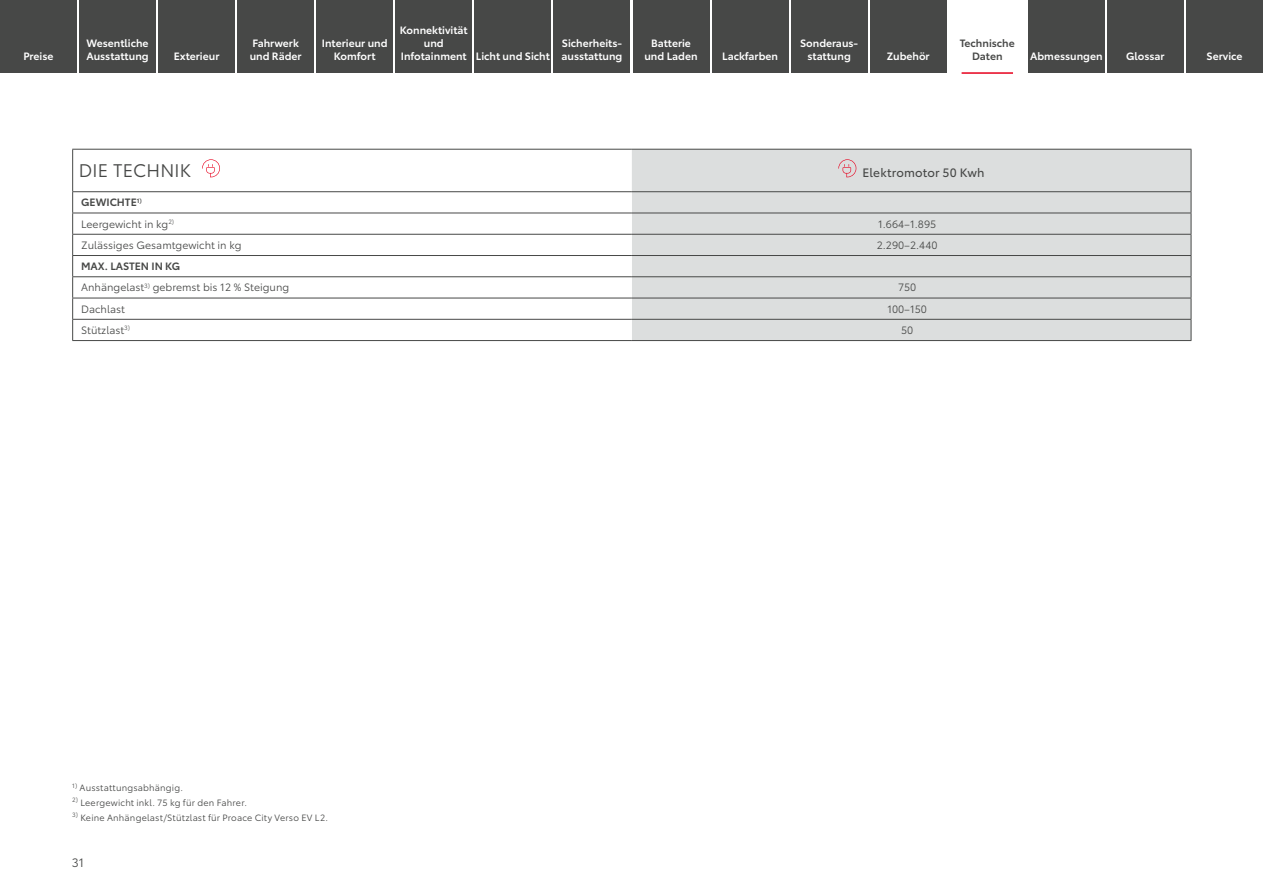
<style>
.page{position:relative;width:1263px;height:893px;background:#fff}
.page>*{position:absolute;margin:0;border:0;box-sizing:border-box;transform-origin:0 0}
._1_Kopfzeile_Links{font:18px "Toyota Type";letter-spacing:.01em;color:#474847}
._1_Kopfzeile_mittig_b{font:12px "Toyota Type";letter-spacing:.015em;color:#474847}
.t1{font:12px "Toyota Type";color:#474847}
.t2{font:600 10.5px/12.6px "Toyota Type";color:#fff}
._1_Inhalt_links{font:10.5px "Toyota Type";color:#474847}
._1_Inhalt_GREP{font:10.5px "Toyota Type";color:#474847}
._1_Inhalt_mittig_PREIS{font:10.5px "Toyota Type";color:#474847}
._1_Inhalt_Versal_links_b{font:600 10.5px "Toyota Type";color:#474847}
._1_Verlinkung_aktuell{font:600 10.5px/12.6px "Toyota Type";color:#474847;text-align:center}
._1_Fußzeilen{font:9px "Toyota Type";letter-spacing:.02em;color:#474847}
</style>
<div class="page">
<div style="left:632px;top:150px;width:559px;height:190px;background:#dcdede"></div>
<svg style="left:73px;top:192px;width:559px;height:148px"></svg>
<hr style="left:72px;top:213px;width:560px;height:1px;background:#474847">
<hr style="left:632px;top:213px;width:559px;height:1px;background:#474847">
<hr style="left:72px;top:234px;width:560px;height:1px;background:#474847">
<hr style="left:632px;top:234px;width:559px;height:1px;background:#474847">
<hr style="left:72px;top:149px;width:560px;height:1px;background:#474847">
<hr style="left:72px;top:150px;width:1px;height:41px;background:#474847">
<hr style="left:632px;top:149px;width:559px;height:1px;background:#474847">
<hr style="left:1191px;top:150px;width:1px;height:41px;background:#474847">
<hr style="left:72px;top:191px;width:560px;height:1px;background:#474847">
<hr style="left:632px;top:191px;width:559px;height:1px;background:#474847">
<hr style="left:72px;top:255px;width:560px;height:1px;background:#474847">
<hr style="left:632px;top:255px;width:559px;height:1px;background:#474847">
<hr style="left:72px;top:276px;width:560px;height:1px;background:#474847">
<hr style="left:632px;top:276px;width:559px;height:1px;background:#474847">
<hr style="left:72px;top:298px;width:560px;height:1px;background:#474847">
<hr style="left:632px;top:298px;width:559px;height:1px;background:#474847">
<hr style="left:72px;top:319px;width:560px;height:1px;background:#474847">
<svg style="left:72px;top:192px;width:1px;height:148px"></svg>
<hr style="left:632px;top:319px;width:559px;height:1px;background:#474847">
<svg style="left:1191px;top:192px;width:1px;height:148px"></svg>
<hr style="left:72px;top:340px;width:560px;height:1px;background:#474847">
<hr style="left:632px;top:340px;width:559px;height:1px;background:#474847">
<svg style="left:202px;top:159px;width:18px;height:18px"></svg>
<svg style="left:838px;top:159px;width:18px;height:18px"></svg>
<div style="left:0;top:0;width:77px;height:72px;background:#474847"></div>
<div style="left:79px;top:0;width:77px;height:72px;background:#474847"></div>
<div style="left:158px;top:0;width:77px;height:72px;background:#474847"></div>
<div style="left:316px;top:0;width:77px;height:72px;background:#474847"></div>
<div style="left:395px;top:0;width:77px;height:72px;background:#474847"></div>
<div style="left:553px;top:0;width:77px;height:72px;background:#474847"></div>
<div style="left:712px;top:0;width:76px;height:72px;background:#474847"></div>
<div style="left:791px;top:0;width:77px;height:72px;background:#474847"></div>
<div style="left:870px;top:0;width:77px;height:72px;background:#474847"></div>
<div style="left:1028px;top:0;width:77px;height:72px;background:#474847"></div>
<div style="left:1107px;top:0;width:77px;height:72px;background:#474847"></div>
<div style="left:1186px;top:0;width:77px;height:72px;background:#474847"></div>
<div style="left:474px;top:0;width:77px;height:72px;background:#474847"></div>
<div style="left:237px;top:0;width:77px;height:72px;background:#474847"></div>
<div style="left:632px;top:0;width:77px;height:72px;background:#474847"></div>
<hr style="left:961px;top:72px;width:52px;height:2px;background:#e7001d">
<p class="t2" style="left:23px;top:49px;width:32px">Preise</p>
<p class="t2" style="left:86px;top:36px;width:64px">Wesentliche<br>Ausstattung</p>
<p class="t2" style="left:174px;top:49px;width:47px">Exterieur</p>
<p class="t2" style="left:400px;top:23px;width:69px;text-align:center">Konnektivität und<br>Infotainment</p>
<p class="t2" style="left:250px;top:36px;width:53px">Fahrwerk und Räder</p>
<p class="t2" style="left:644px;top:36px;width:55px;text-align:center">Batterie und Laden</p>
<p class="_1_Verlinkung_aktuell" style="left:960px;top:36px;width:56px">Technische<br>Daten</p>
<p class="t2" style="left:322px;top:36px;width:67px;text-align:center">Interieur und<br>Komfort</p>
<p class="t2" style="left:561px;top:36px;width:63px">Sicherheits&shy;ausstattung</p>
<p class="t2" style="left:800px;top:36px;width:60px">Sonderaus-</p>
<p class="t2" style="left:722px;top:49px;width:57px">Lackfarben</p>
<p class="t2" style="left:476px;top:49px;width:75px">Licht und Sicht</p>
<p class="t2" style="left:807px;top:49px;width:45px">stattung</p>
<p class="t2" style="left:887px;top:49px;width:44px">Zubehör</p>
<p class="t2" style="left:1030px;top:49px;width:74px">Abmessungen</p>
<p class="t2" style="left:1126px;top:49px;width:40px">Glossar</p>
<p class="t2" style="left:1206px;top:49px;width:37px">Service</p>
<p class="_1_Kopfzeile_Links" style="left:79px;top:158px;width:114px">DIE TECHNIK</p>
<p class="_1_Kopfzeile_mittig_b" style="left:863px;top:164px;width:123px">Elektromotor 50 Kwh</p>
<p class="_1_Inhalt_Versal_links_b" style="left:81px;top:194px;width:62px">GEWICHTE<sup>1)</sup></p>
<p class="_1_Inhalt_links" style="left:81px;top:216px;width:94px">Leergewicht in kg<sup>2)</sup></p>
<p class="_1_Inhalt_mittig_PREIS" style="left:878px;top:216px;width:60px">1.664–1.895</p>
<p class="_1_Inhalt_links" style="left:81px;top:237px;width:162px">Zulässiges Gesamtgewicht in kg</p>
<p class="_1_Inhalt_mittig_PREIS" style="left:877px;top:237px;width:62px">2.290–2.440</p>
<p class="_1_Inhalt_Versal_links_b" style="left:81px;top:258px;width:101px">MAX. LASTEN IN KG</p>
<p class="_1_Inhalt_GREP" style="left:81px;top:280px;width:210px">Anhängelast<sup>3)</sup> gebremst bis 12 % Steigung</p>
<p class="_1_Inhalt_mittig_PREIS" style="left:898px;top:280px;width:20px">750</p>
<p class="_1_Inhalt_links" style="left:81px;top:301px;width:45px">Dachlast</p>
<p class="_1_Inhalt_mittig_PREIS" style="left:887px;top:301px;width:41px">100–150</p>
<p class="_1_Inhalt_links" style="left:81px;top:322px;width:50px">Stützlast<sup>3)</sup></p>
<p class="_1_Inhalt_mittig_PREIS" style="left:901px;top:322px;width:14px">50</p>
<p class="_1_Fußzeilen" style="left:72px;top:781px;width:112px"><sup>1)</sup> Ausstattungsabhängig.</p>
<p class="_1_Fußzeilen" style="left:72px;top:796px;width:176px"><sup>2)</sup> Leergewicht inkl. 75 kg für den Fahrer.</p>
<p class="_1_Fußzeilen" style="left:72px;top:811px;width:257px"><sup>3)</sup> Keine Anhängelast/Stützlast für Proace City Verso EV L2.</p>
<p class="t1" style="left:72px;top:854px;width:14px">31</p>
</div>
